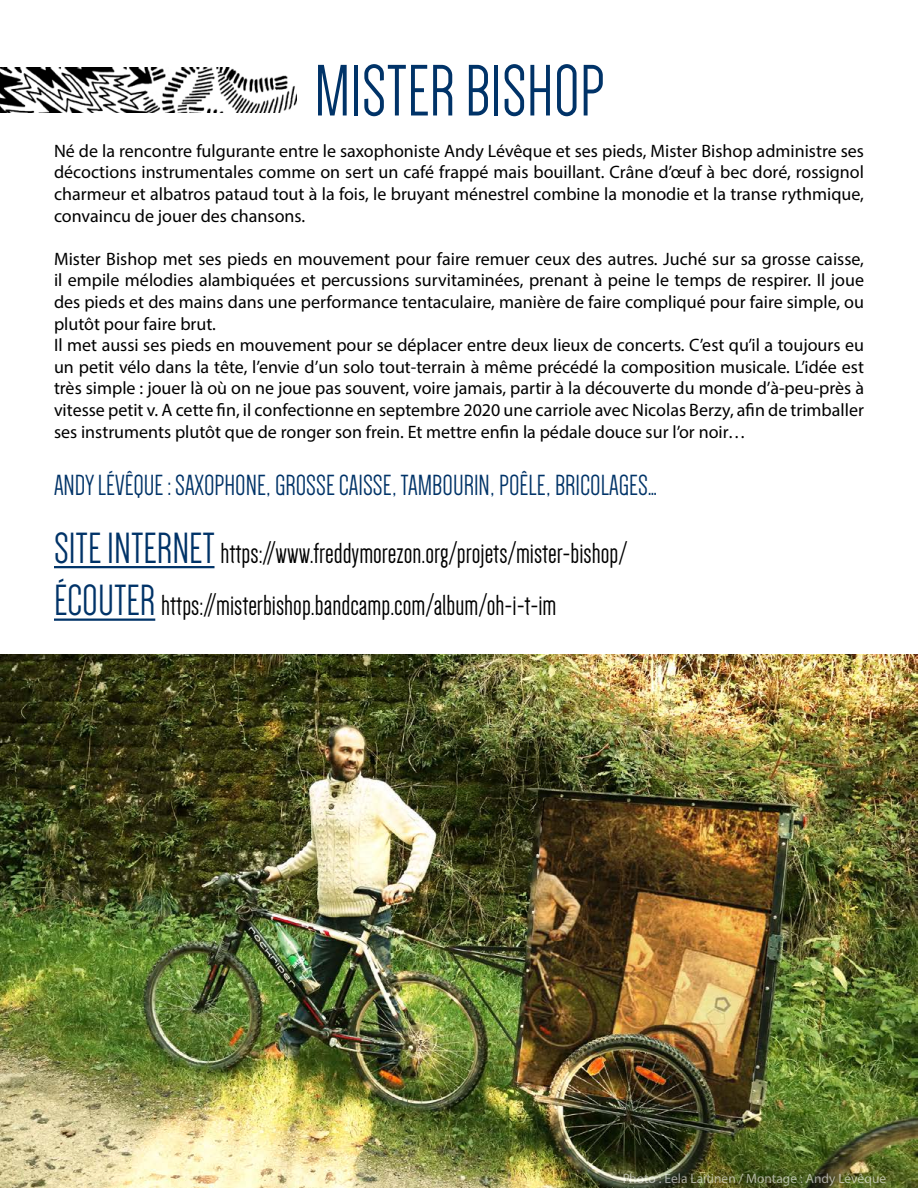
<style>
.page{position:relative;width:918px;height:1188px;background:#fff}
.page>*{position:absolute;margin:0;border:0;box-sizing:border-box;transform-origin:0 0}
.t1{font:75px "Dense";color:#003368}
.t2{font:30px/52.5px "Dense";color:#000}
.t3{font:30px "Dense";color:#003368}
.t4{font:18px/21.6px "Myriad Pro";color:#000;text-align:justify}
.t5{font:13.5px "Myriad Pro";color:#fff}
.s1{font-size:45px;color:#003368}
</style>
<div class="page">
<img style="left:0;top:655px;width:918px;height:533px">
<hr style="left:54px;top:566px;width:161px;height:2px;background:#003368">
<hr style="left:54px;top:619px;width:101px;height:2px;background:#003368">
<img style="left:0;top:68px;width:297px;height:45px">
<h1 class="t1" style="left:314px;top:54px;width:24px">MISTER</h1>
<h1 class="t1" style="left:465px;top:54px;width:24px">BISHOP</h1>
<p class="t4" style="left:54px;top:140px;width:812px">Né de la rencontre fulgurante entre le saxophoniste Andy Lévêque et ses pieds, Mister Bishop administre ses décoctions instrumentales comme on sert un café frappé mais bouillant. Crâne d’œuf à bec doré, rossignol charmeur et albatros pataud tout à la fois, le bruyant ménestrel combine la monodie et la transe rythmique, convaincu de jouer des chansons.</p>
<p class="t4" style="left:54px;top:248px;width:812px;text-align:left">Mister Bishop met ses pieds en mouvement pour faire remuer ceux des autres. Juché sur sa grosse caisse, il empile mélodies alambiquées et percussions survitaminées, prenant à peine le temps de respirer. Il joue des pieds et des mains dans une performance tentaculaire, manière de faire compliqué pour faire simple, ou plutôt pour faire brut.<br>Il met aussi ses pieds en mouvement pour se déplacer entre deux lieux de concerts. C’est qu’il a toujours eu un petit vélo dans la tête, l’envie d’un solo tout-terrain à même précédé la composition musicale. L’idée est très simple : jouer là où on ne joue pas souvent, voire jamais, partir à la découverte du monde d’à-peu-près à vitesse petit v. A cette fin, il confectionne en septembre 2020 une carriole avec Nicolas Berzy, afin de trimballer ses instruments plutôt que de ronger son frein. Et mettre enfin la pédale douce sur l’or noir…</p>
<h2 class="t3" style="left:54px;top:471px;width:605px">ANDY LÉVÊQUE : SAXOPHONE, GROSSE CAISSE, TAMBOURIN, POÊLE, BRICOLAGES…</h2>
<h2 class="t2" style="left:54px;top:527px;width:575px"><span class="s1">SITE INTERNET</span> HTTPS://WWW.FREDDYMOREZON.ORG/PROJETS/MISTER-BISHOP/<br><span class="s1">ÉCOUTER</span> HTTPS://MISTERBISHOP.BANDCAMP.COM/ALBUM/OH-I-T-IM</h2>
<p class="t5" style="left:622px;top:1170px;width:266px">Photo : Eela Laitinen / Montage : Andy Lévêque</p>
</div>
